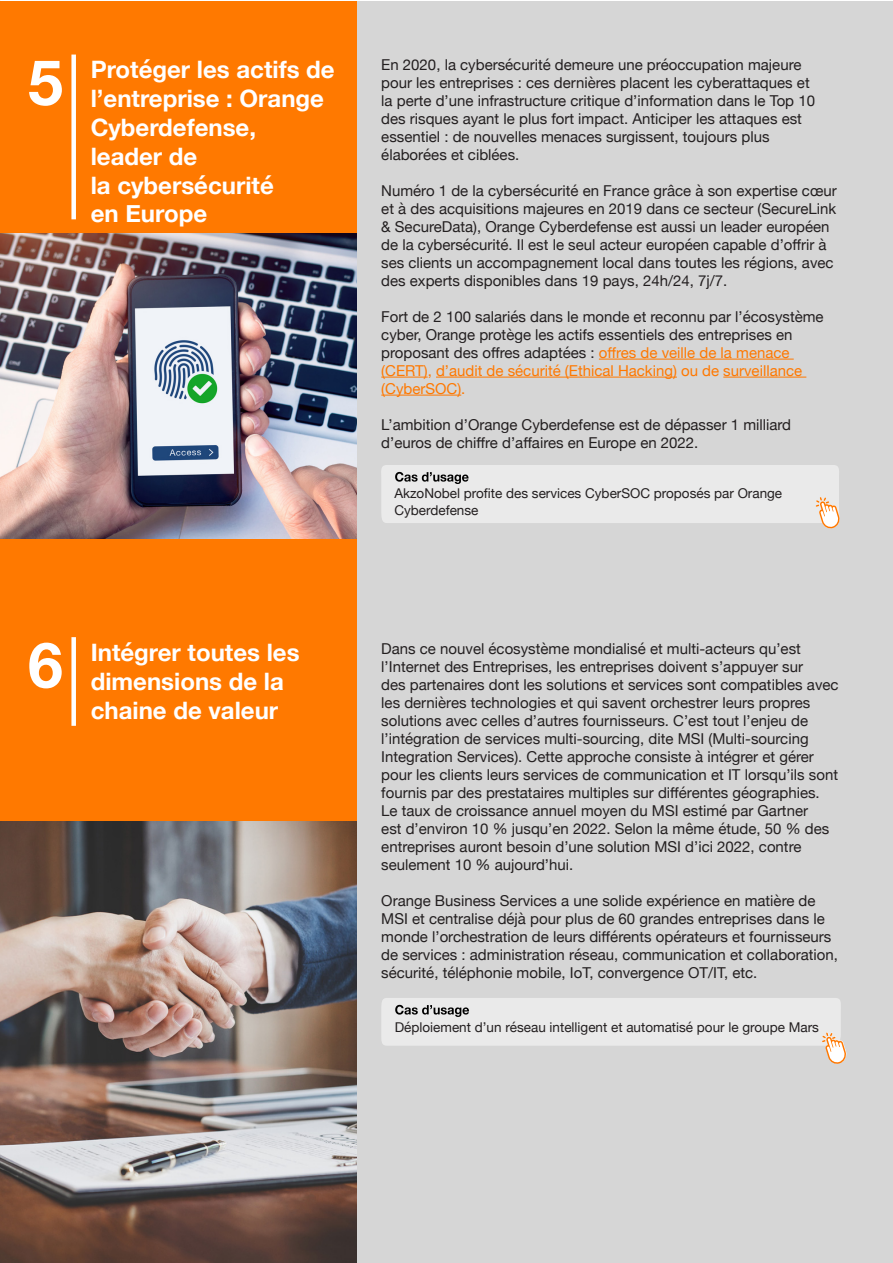
<style>
.page{position:relative;width:893px;height:1263px;background:#fff}
.page>*{position:absolute;margin:0;border:0;box-sizing:border-box;transform-origin:0 0}
.t1{font:700 63px "Helvetica Neue";color:#fff}
.t2{font:700 24px/28.8px "Helvetica Neue";color:#fff}
.t3{font:15px/18px "Helvetica Neue";color:#231f20}
.t4{font:15px/18px "Helvetica Neue";color:#ff7800}
.t5{font:13.5px/16.2px "Helvetica Neue";color:#231f20}
.s1{color:#231f20}
</style>
<div class="page">
<div style="left:0;top:1px;width:893px;height:1262px;background:#d6d6d6"></div>
<div style="left:0;top:1px;width:356px;height:511px;background:#ff7900"></div>
<div style="left:0;top:512px;width:356px;height:751px;background:#ff7900"></div>
<div style="left:71px;top:55px;width:5px;height:164px;background:#fff"></div>
<div style="left:71px;top:637px;width:5px;height:89px;background:#fff"></div>
<img style="left:0;top:234px;width:356px;height:305px">
<img style="left:0;top:822px;width:356px;height:441px">
<hr style="left:599px;top:359px;width:195px;height:1px;background:#ff7800">
<hr style="left:381px;top:377px;width:47px;height:1px;background:#ff7800">
<hr style="left:436px;top:377px;width:241px;height:1px;background:#ff7800">
<hr style="left:723px;top:377px;width:83px;height:1px;background:#ff7800">
<hr style="left:381px;top:395px;width:80px;height:1px;background:#ff7800">
<svg style="left:381px;top:465px;width:459px;height:64px;background:#e6e5e4"></svg>
<svg style="left:381px;top:998px;width:466px;height:66px"></svg>
<p class="t1" style="left:28px;top:33px;width:37px">5</p>
<p class="t2" style="left:91px;top:56px;width:245px">Protéger les actifs de l’entreprise : Orange</p>
<p class="t2" style="left:91px;top:114px;width:167px">Cyberdefense,</p>
<p class="t2" style="left:91px;top:143px;width:108px">leader de</p>
<p class="t2" style="left:91px;top:171px;width:185px">la cybersécurité</p>
<p class="t2" style="left:91px;top:200px;width:118px">en Europe</p>
<p class="t3" style="left:381px;top:56px;width:422px">En 2020, la cybersécurité demeure une préoccupation majeure</p>
<p class="t3" style="left:381px;top:74px;width:430px">pour les entreprises : ces dernières placent les cyberattaques et</p>
<p class="t3" style="left:381px;top:92px;width:435px">la perte d’une infrastructure critique d’information dans le Top 10 des risques ayant le plus fort impact. Anticiper les attaques est</p>
<p class="t3" style="left:381px;top:128px;width:390px">essentiel : de nouvelles menaces surgissent, toujours plus</p>
<p class="t3" style="left:381px;top:146px;width:140px">élaborées et ciblées.</p>
<p class="t3" style="left:381px;top:182px;width:457px">Numéro 1 de la cybersécurité en France grâce à son expertise cœur et à des acquisitions majeures en 2019 dans ce secteur (SecureLink &amp; SecureData), Orange Cyberdefense est aussi un leader européen de la cybersécurité. Il est le seul acteur européen capable d’offrir à ses clients un accompagnement local dans toutes les régions, avec</p>
<p class="t3" style="left:381px;top:272px;width:347px">des experts disponibles dans 19 pays, 24h/24, 7j/7.</p>
<p class="t3" style="left:381px;top:308px;width:444px">Fort de 2 100 salariés dans le monde et reconnu par l’écosystème</p>
<p class="t3" style="left:381px;top:326px;width:413px">cyber, Orange protège les actifs essentiels des entreprises en</p>
<p class="t4" style="left:381px;top:344px;width:422px"><span class="s1">proposant des offres adaptées :</span> offres de veille de la menace (CERT), d’audit de sécurité (Ethical Hacking) ou de surveillance (CyberSOC).</p>
<p class="t3" style="left:381px;top:416px;width:411px">L’ambition d’Orange Cyberdefense est de dépasser 1 milliard</p>
<p class="t3" style="left:381px;top:434px;width:319px">d’euros de chiffre d’affaires en Europe en 2022.</p>
<p class="t5" style="left:394px;top:486px;width:389px">AkzoNobel profite des services CyberSOC proposés par Orange<br>Cyberdefense</p>
<p class="t1" style="left:28px;top:616px;width:37px">6</p>
<p class="t2" style="left:91px;top:639px;width:210px">Intégrer toutes les dimensions de la chaine de valeur</p>
<p class="t3" style="left:381px;top:641px;width:421px">Dans ce nouvel écosystème mondialisé et multi-acteurs qu’est</p>
<p class="t3" style="left:381px;top:659px;width:423px">l’Internet des Entreprises, les entreprises doivent s’appuyer sur</p>
<p class="t3" style="left:381px;top:677px;width:459px">des partenaires dont les solutions et services sont compatibles avec les dernières technologies et qui savent orchestrer leurs propres solutions avec celles d’autres fournisseurs. C’est tout l’enjeu de l’intégration de services multi-sourcing, dite MSI (Multi-sourcing Integration Services). Cette approche consiste à intégrer et gérer pour les clients leurs services de communication et IT lorsqu’ils sont fournis par des prestataires multiples sur différentes géographies.<br>Le taux de croissance annuel moyen du MSI estimé par Gartner<br>est d’environ 10 % jusqu’en 2022. Selon la même étude, 50 % des entreprises auront besoin d’une solution MSI d’ici 2022, contre</p>
<p class="t3" style="left:381px;top:857px;width:194px">seulement 10 % aujourd’hui.</p>
<p class="t3" style="left:381px;top:893px;width:458px">Orange Business Services a une solide expérience en matière de MSI et centralise déjà pour plus de 60 grandes entreprises dans le monde l’orchestration de leurs différents opérateurs et fournisseurs de services : administration réseau, communication et collaboration,</p>
<p class="t3" style="left:381px;top:965px;width:378px">sécurité, téléphonie mobile, IoT, convergence OT/IT, etc.</p>
<p class="t5" style="left:395px;top:1019px;width:426px">Déploiement d’un réseau intelligent et automatisé pour le groupe Mars</p>
</div>
